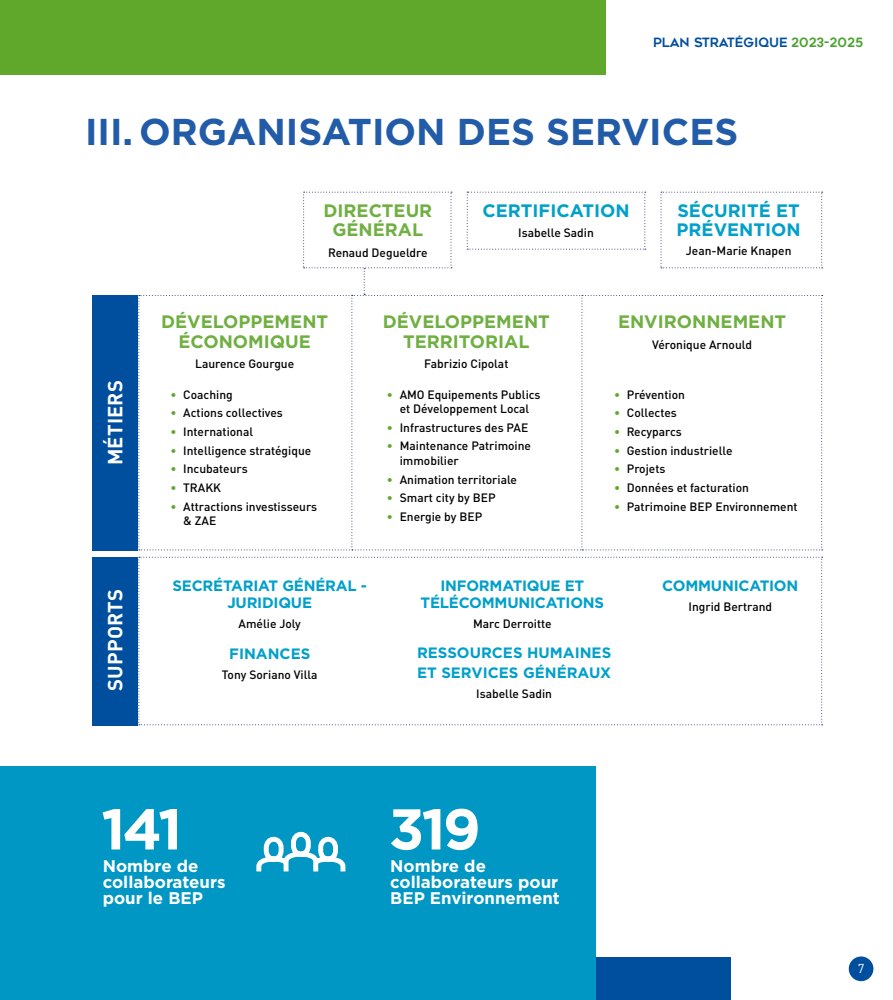
<style>
.page{position:relative;width:893px;height:1000px;background:#fff}
.page>*{position:absolute;margin:0;border:0;box-sizing:border-box;transform-origin:0 0}
.t1{font:700 57.3px "Gotham";letter-spacing:-.05em;color:#fff}
.t2{font:700 37.35px "Gotham";color:#225ca8}
.t3{font:700 20.25px "DIN Pro";letter-spacing:.01em;color:#fff}
.t4{font:700 18px/19.5px "Gotham";color:#6fb041;text-align:center}
.t5{font:700 18px/19.5px "Gotham";color:#00a0ca}
.t6{font:700 16.8px/15.8px "Gotham";color:#fff}
.t7{font:700 15px/17.2px "Gotham";letter-spacing:-.015em;color:#00a0ca;text-align:center}
.t8{font:12.75px "Geometos";color:#004f9f}
.t9{font:12.75px "DIN Pro";color:#fff}
.t10{font:500 12px/14.4px "DIN Pro";color:#000}
.s1{color:#4ca22f}
.s2{color:#5fa82c}
</style>
<div class="page">
<div style="left:849px;top:956px;width:24px;height:24px;background:#004f9f;border-radius:50%"></div>
<div style="left:92px;top:295px;width:46px;height:255px;background:#004f9f"></div>
<div style="left:92px;top:556px;width:46px;height:169px;background:#004f9f"></div>
<svg style="left:138px;top:556px;width:685px;height:169px"></svg>
<div style="left:0;top:0;width:606px;height:74px;background:#5fa82c"></div>
<div style="left:0;top:957px;width:731px;height:42px;background:#004f9f"></div>
<div style="left:0;top:766px;width:595px;height:233px;background:#0097c4"></div>
<svg style="left:138px;top:192px;width:685px;height:358px"></svg>
<svg style="left:256px;top:831px;width:90px;height:41px"></svg>
<p class="t8" style="left:653px;top:36px;width:211px">PLAN STRATÉGIQUE <span class="s1">2023-2025</span></p>
<h2 class="t2" style="left:85px;top:107px;width:655px">III. ORGANISATION DES SERVICES</h2>
<h3 class="t4" style="left:323px;top:200px;width:110px">DIRECTEUR<br>GÉNÉRAL</h3>
<p class="t10" style="left:328px;top:243px;width:101px">Renaud Degueldre</p>
<h3 class="t5" style="left:482px;top:200px;width:149px">CERTIFICATION</h3>
<p class="t10" style="left:518px;top:224px;width:77px">Isabelle Sadin</p>
<h3 class="t5" style="left:677px;top:200px;width:126px">SÉCURITÉ ET<br>PRÉVENTION</h3>
<p class="t10" style="left:686px;top:242px;width:107px">Jean-Marie Knapen</p>
<h3 class="t3" style="left:98px;top:465px;width:87px;rotate:-90deg">MÉTIERS</h3>
<h3 class="t3" style="left:98px;top:690px;width:103px;rotate:-90deg">SUPPORTS</h3>
<h3 class="t4" style="left:161px;top:312px;width:169px">DÉVELOPPEMENT<br>ÉCONOMIQUE</h3>
<p class="t10" style="left:195px;top:355px;width:101px">Laurence Gourgue</p>
<p class="t10" style="left:170px;top:386px;width:64px"><span class="s2">•</span> Coaching</p>
<p class="t10" style="left:170px;top:404px;width:114px"><span class="s2">•</span> Actions collectives</p>
<p class="t10" style="left:170px;top:423px;width:84px"><span class="s2">•</span> International</p>
<p class="t10" style="left:170px;top:442px;width:142px"><span class="s2">•</span> Intelligence stratégique</p>
<p class="t10" style="left:170px;top:460px;width:79px"><span class="s2">•</span> Incubateurs</p>
<p class="t10" style="left:170px;top:479px;width:52px"><span class="s2">•</span> TRAKK</p>
<p class="t10" style="left:183px;top:498px;width:135px;text-indent:-13px"><span class="s2">•</span> Attractions investisseurs &amp; ZAE</p>
<h3 class="t4" style="left:383px;top:312px;width:169px">DÉVELOPPEMENT<br>TERRITORIAL</h3>
<p class="t10" style="left:424px;top:355px;width:86px">Fabrizio Cipolat</p>
<p class="t10" style="left:387px;top:386px;width:155px;text-align:center"><span class="s2">•</span> AMO Equipements Publics et Développement Local</p>
<p class="t10" style="left:387px;top:419px;width:143px"><span class="s2">•</span> Infrastructures des PAE</p>
<p class="t10" style="left:400px;top:437px;width:133px;text-indent:-13px"><span class="s2">•</span> Maintenance Patrimoine immobilier</p>
<p class="t10" style="left:387px;top:470px;width:132px"><span class="s2">•</span> Animation territoriale</p>
<p class="t10" style="left:387px;top:489px;width:110px"><span class="s2">•</span> Smart city by BEP</p>
<p class="t10" style="left:387px;top:508px;width:97px"><span class="s2">•</span> Energie by BEP</p>
<h3 class="t4" style="left:618px;top:312px;width:170px">ENVIRONNEMENT</h3>
<p class="t10" style="left:652px;top:335px;width:102px">Véronique Arnould</p>
<p class="t10" style="left:614px;top:386px;width:72px"><span class="s2">•</span> Prévention</p>
<p class="t10" style="left:614px;top:404px;width:64px"><span class="s2">•</span> Collectes</p>
<p class="t10" style="left:614px;top:423px;width:69px"><span class="s2">•</span> Recyparcs</p>
<p class="t10" style="left:614px;top:442px;width:120px"><span class="s2">•</span> Gestion industrielle</p>
<p class="t10" style="left:614px;top:460px;width:53px"><span class="s2">•</span> Projets</p>
<p class="t10" style="left:614px;top:479px;width:136px"><span class="s2">•</span> Données et facturation</p>
<p class="t10" style="left:614px;top:497px;width:185px"><span class="s2">•</span> Patrimoine BEP Environnement</p>
<p class="t7" style="left:173px;top:576px;width:196px">SECRÉTARIAT GÉNÉRAL -<br>JURIDIQUE</p>
<p class="t10" style="left:239px;top:615px;width:64px">Amélie Joly</p>
<p class="t7" style="left:229px;top:644px;width:83px">FINANCES</p>
<p class="t10" style="left:222px;top:666px;width:97px">Tony Soriano Villa</p>
<p class="t7" style="left:420px;top:576px;width:185px">INFORMATIQUE ET<br>TÉLÉCOMMUNICATIONS</p>
<p class="t10" style="left:473px;top:615px;width:80px">Marc Derroitte</p>
<p class="t7" style="left:417px;top:642px;width:196px;line-height:20.2px;text-align:left">RESSOURCES HUMAINES<br>ET SERVICES GÉNÉRAUX</p>
<p class="t10" style="left:476px;top:685px;width:77px">Isabelle Sadin</p>
<p class="t7" style="left:662px;top:576px;width:138px">COMMUNICATION</p>
<p class="t10" style="left:688px;top:598px;width:85px">Ingrid Bertrand</p>
<h1 class="t1" style="left:101px;top:791px;width:82px">141</h1>
<h1 class="t1" style="left:389px;top:791px;width:93px">319</h1>
<h3 class="t6" style="left:103px;top:858px;width:124px">Nombre de collaborateurs pour le BEP</h3>
<h3 class="t6" style="left:390px;top:858px;width:171px">Nombre de collaborateurs pour<br>BEP Environnement</h3>
<p class="t9" style="left:858px;top:958px;width:8px">7</p>
</div>
